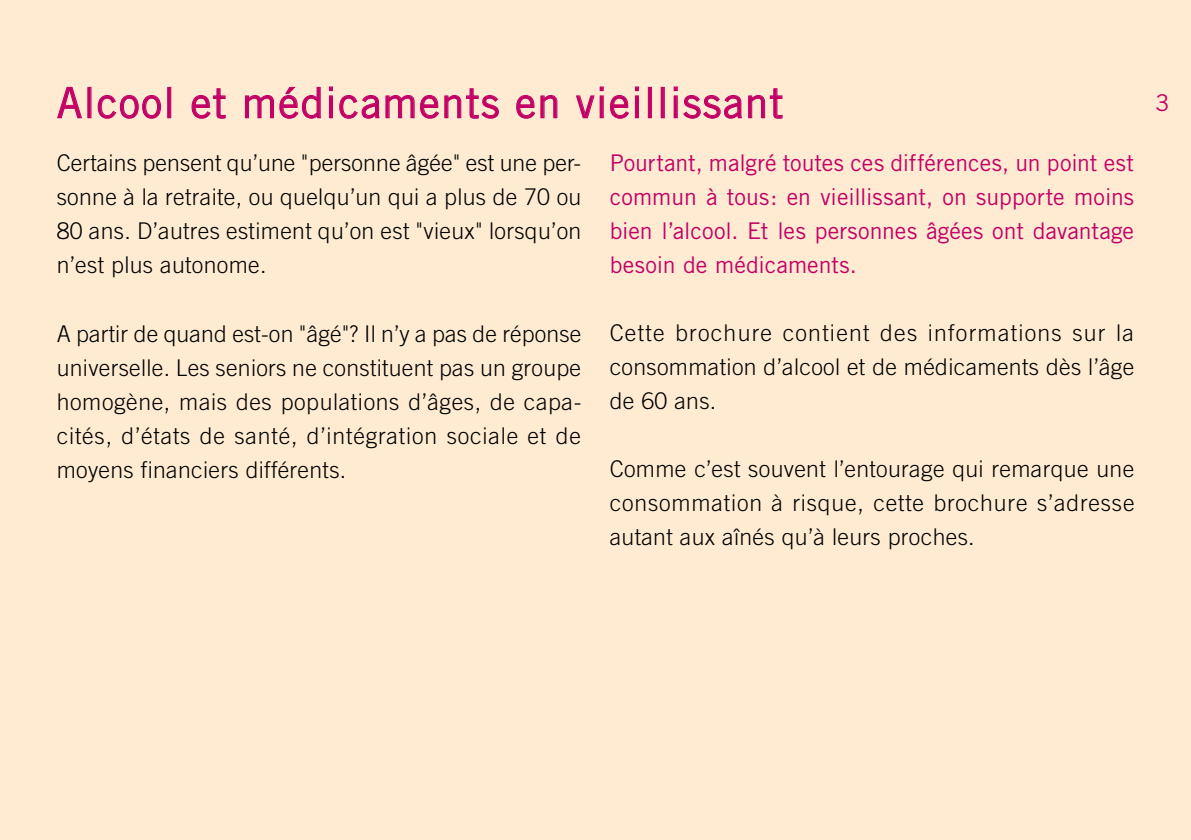
<style>
.page{position:relative;width:1191px;height:840px;background:#fff}
.page>*{position:absolute;margin:0;border:0;box-sizing:border-box;transform-origin:0 0}
.t1{font:42px "Trade Gothic";letter-spacing:.03em;color:#c30065}
.t2{font:300 23px/34px "Trade Gothic";letter-spacing:.015em;color:#000;text-align:justify}
.t3{font:23px/34px "Trade Gothic";letter-spacing:.005em;color:#c30065;text-align:justify}
</style>
<div class="page">
<div style="left:0;top:0;width:1191px;height:839px;background:#feebd2"></div>
<svg style="left:57px;top:86px;width:25px;height:33px"></svg>
<svg style="left:97px;top:95px;width:65px;height:24px"></svg>
<div style="left:167px;top:87px;width:4px;height:31px;border:1px solid #c30065"></div>
<svg style="left:191px;top:88px;width:35px;height:31px"></svg>
<svg style="left:244px;top:86px;width:77px;height:33px"></svg>
<div style="left:329px;top:95px;width:4px;height:23px;border:1px solid #c30065"></div>
<svg style="left:329px;top:86px;width:4px;height:5px"></svg>
<svg style="left:339px;top:88px;width:160px;height:31px"></svg>
<svg style="left:516px;top:95px;width:42px;height:24px"></svg>
<svg style="left:576px;top:86px;width:63px;height:33px"></svg>
<div style="left:648px;top:87px;width:4px;height:31px;border:1px solid #c30065"></div>
<div style="left:661px;top:87px;width:4px;height:31px;border:1px solid #c30065"></div>
<svg style="left:674px;top:86px;width:109px;height:33px"></svg>
<h1 class="t1" style="left:57px;top:77px;width:728px">Alcool et médicaments en vieillissant</h1>
<p class="t2" style="left:57px;top:146px;width:526px">Certains pensent qu’une "personne âgée" est une per&shy;sonne à la retraite, ou quelqu’un qui a plus de 70 ou 80 ans. D’autres estiment qu’on est "vieux" lorsqu’on n’est plus autonome.</p>
<p class="t2" style="left:57px;top:316px;width:526px">A partir de quand est-on "âgé"? Il n’y a pas de réponse universelle. Les seniors ne constituent pas un groupe homogène, mais des populations d’âges, de capa&shy;cités, d’états de santé, d’intégration sociale et de moyens financiers différents.</p>
<p class="t3" style="left:609px;top:145px;width:526px">Pourtant, malgré toutes ces différences, un point est commun à tous: en vieillissant, on supporte moins bien l’alcool. Et les personnes âgées ont davantage besoin de médicaments.</p>
<p class="t2" style="left:609px;top:315px;width:526px">Cette brochure contient des informations sur la consommation d’alcool et de médicaments dès l’âge de 60 ans.</p>
<p class="t2" style="left:609px;top:451px;width:526px">Comme c’est souvent l’entourage qui remarque une consommation à risque, cette brochure s’adresse autant aux aînés qu’à leurs proches.</p>
<p class="t3" style="left:1155px;top:85px;width:16px">3</p>
</div>
